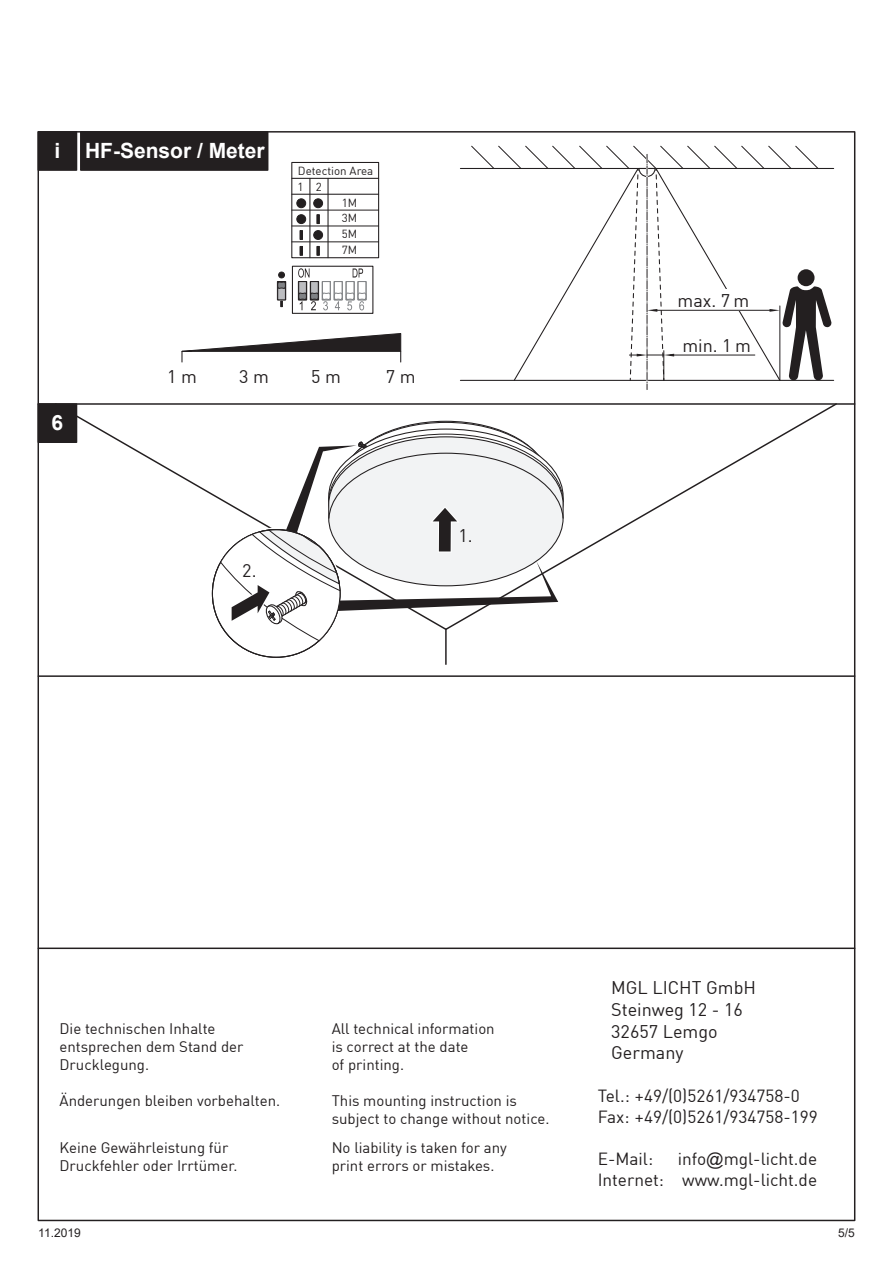
<style>
.page{position:relative;width:893px;height:1263px;background:#fff}
.page>*{position:absolute;margin:0;border:0;box-sizing:border-box;transform-origin:0 0}
.t1{font:700 21px "Arial";color:#fff}
.t2{font:18px/21.6px "DIN Offc";color:#231f20}
.t3{font:17.25px/20.7px "DIN Offc";color:#231f20}
.t4{font:15px/18px "DIN Offc";color:#231f20}
.t5{font:12px "Arial";color:#231f20}
.t6{font:11.55px/15.9px "DIN Offc";color:#231f20}
.s1{font-family:"Arial"}
</style>
<div class="page">
<svg style="left:77px;top:405px;width:759px;height:220px"></svg>
<hr style="left:445px;top:629px;width:2px;height:35px;background:#231f20">
<div style="left:212px;top:530px;width:128px;height:127px;background:#fff;border-radius:50%"></div>
<svg style="left:220px;top:420px;width:344px;height:221px"></svg>
<div style="left:38px;top:132px;width:39px;height:38px;background:#231f20"></div>
<div style="left:38px;top:131px;width:39px;height:40px;border:1px solid #231f20"></div>
<div style="left:81px;top:132px;width:187px;height:38px;background:#231f20"></div>
<div style="left:80px;top:131px;width:188px;height:40px;border:1px solid #231f20"></div>
<svg style="left:181px;top:333px;width:221px;height:29px"></svg>
<div style="left:292px;top:266px;width:81px;height:48px;background:#fff;border:1px solid #231f20"></div>
<div style="left:277px;top:281px;width:9px;height:19px;background:#bcbdc0;border:1px solid #231f20"></div>
<div style="left:322px;top:281px;width:9px;height:19px;background:#87898c"></div>
<div style="left:322px;top:281px;width:8px;height:19px;background:#fff;border:1px solid #808285"></div>
<div style="left:334px;top:281px;width:9px;height:19px;background:#898b8d"></div>
<div style="left:334px;top:281px;width:8px;height:19px;background:#fff;border:1px solid #808285"></div>
<div style="left:298px;top:281px;width:9px;height:19px;background:#bcbdc0;border:1px solid #231f20"></div>
<div style="left:310px;top:281px;width:9px;height:19px;background:#2e2a2c"></div>
<div style="left:310px;top:281px;width:8px;height:19px;background:#bcbdc0;border:1px solid #231f20"></div>
<div style="left:346px;top:281px;width:8px;height:19px;background:#fff;border:1px solid #808285"></div>
<div style="left:358px;top:281px;width:8px;height:19px;background:#fff;border:1px solid #808285"></div>
<svg style="left:277px;top:272px;width:9px;height:17px"></svg>
<div style="left:278px;top:272px;width:7px;height:6px;border:1px solid #231f20;border-radius:50%"></div>
<svg style="left:280px;top:301px;width:3px;height:6px"></svg>
<svg style="left:298px;top:268px;width:12px;height:10px"></svg>
<svg style="left:298px;top:292px;width:68px;height:18px"></svg>
<svg style="left:353px;top:268px;width:10px;height:9px"></svg>
<div style="left:291px;top:162px;width:88px;height:96px;border:1px solid #231f20"></div>
<hr style="left:292px;top:178px;width:87px;height:1px;background:#231f20">
<hr style="left:292px;top:194px;width:87px;height:1px;background:#231f20">
<hr style="left:292px;top:210px;width:87px;height:1px;background:#231f20">
<hr style="left:292px;top:226px;width:87px;height:1px;background:#231f20">
<hr style="left:292px;top:242px;width:87px;height:1px;background:#231f20">
<hr style="left:309px;top:178px;width:1px;height:80px;background:#231f20">
<hr style="left:327px;top:178px;width:2px;height:80px;background:#231f20">
<div style="left:297px;top:199px;width:9px;height:9px;background:#231f20;border-radius:50%"></div>
<div style="left:297px;top:199px;width:9px;height:9px;border:1px solid #231f20;border-radius:50%"></div>
<div style="left:297px;top:215px;width:9px;height:9px;background:#231f20;border-radius:50%"></div>
<div style="left:297px;top:214px;width:9px;height:10px;border:1px solid #231f20;border-radius:50%"></div>
<div style="left:314px;top:199px;width:9px;height:9px;background:#231f20;border-radius:50%"></div>
<div style="left:313px;top:199px;width:10px;height:9px;border:1px solid #231f20;border-radius:50%"></div>
<div style="left:314px;top:231px;width:9px;height:8px;background:#231f20;border-radius:50%"></div>
<div style="left:313px;top:230px;width:10px;height:10px;border:1px solid #231f20;border-radius:50%"></div>
<svg style="left:317px;top:214px;width:3px;height:10px"></svg>
<svg style="left:317px;top:246px;width:3px;height:9px"></svg>
<svg style="left:300px;top:230px;width:3px;height:10px"></svg>
<svg style="left:300px;top:246px;width:3px;height:9px"></svg>
<hr style="left:460px;top:168px;width:374px;height:1px;background:#231f20">
<hr style="left:460px;top:380px;width:374px;height:1px;background:#231f20">
<svg style="left:471px;top:146px;width:361px;height:244px"></svg>
<hr style="left:38px;top:947px;width:817px;height:2px;background:#231f20">
<hr style="left:38px;top:675px;width:817px;height:2px;background:#231f20">
<hr style="left:38px;top:403px;width:817px;height:2px;background:#231f20">
<div style="left:38px;top:404px;width:39px;height:38px;background:#231f20"></div>
<div style="left:38px;top:403px;width:39px;height:40px;border:1px solid #231f20"></div>
<h1 class="t1" style="left:54px;top:136px;width:212px">i HF-Sensor / Meter</h1>
<p class="t6" style="left:298px;top:162px;width:77px">Detection Area<br>1 2</p>
<p class="t6" style="left:342px;top:194px;width:17px;text-align:justify">1M 3M 5M 7M</p>
<h1 class="t1" style="left:52px;top:408px;width:13px">6</h1>
<p class="t2" style="left:167px;top:365px;width:31px">1 m</p>
<p class="t2" style="left:239px;top:365px;width:31px">3 m</p>
<p class="t2" style="left:311px;top:365px;width:31px">5 m</p>
<p class="t2" style="left:386px;top:365px;width:31px">7 m</p>
<p class="t2" style="left:242px;top:559px;width:16px">2.</p>
<p class="t2" style="left:458px;top:525px;width:16px">1.</p>
<p class="t2" style="left:678px;top:290px;width:73px">max. 7 m</p>
<p class="t2" style="left:682px;top:334px;width:70px">min. 1 m</p>
<p class="t4" style="left:60px;top:1019px;width:186px">Die technischen Inhalte entsprechen dem Stand der<br>Drucklegung.</p>
<p class="t4" style="left:60px;top:1091px;width:222px">Änderungen bleiben vorbehalten.</p>
<p class="t4" style="left:60px;top:1138px;width:180px">Keine Gewährleistung für<br>Druckfehler oder Irrtümer.</p>
<p class="t4" style="left:332px;top:1019px;width:165px">All technical information is correct at the date<br>of printing.</p>
<p class="t4" style="left:332px;top:1091px;width:219px">This mounting instruction is subject to change without notice.</p>
<p class="t4" style="left:332px;top:1138px;width:177px">No liability is taken for any print errors or mistakes.</p>
<p class="t2" style="left:611px;top:977px;width:146px">MGL LICHT GmbH<br>Steinweg 12 - 16<br>32657 Lemgo<br>Germany</p>
<p class="t3" style="left:598px;top:1085px;width:222px">Tel.: +49/(0)5261/934758-0<br>Fax: +49/(0)5261/934758-199</p>
<p class="t3" style="left:598px;top:1148px;width:57px">E-Mail:</p>
<p class="t3" style="left:598px;top:1148px;width:221px;text-align:right">info<span class="s1">@</span>mgl-licht.de<br>Internet: www.mgl-licht.de</p>
<p class="t5" style="left:38px;top:1224px;width:44px">11.2019</p>
<p class="t5" style="left:838px;top:1224px;width:18px">5/5</p>
</div>
